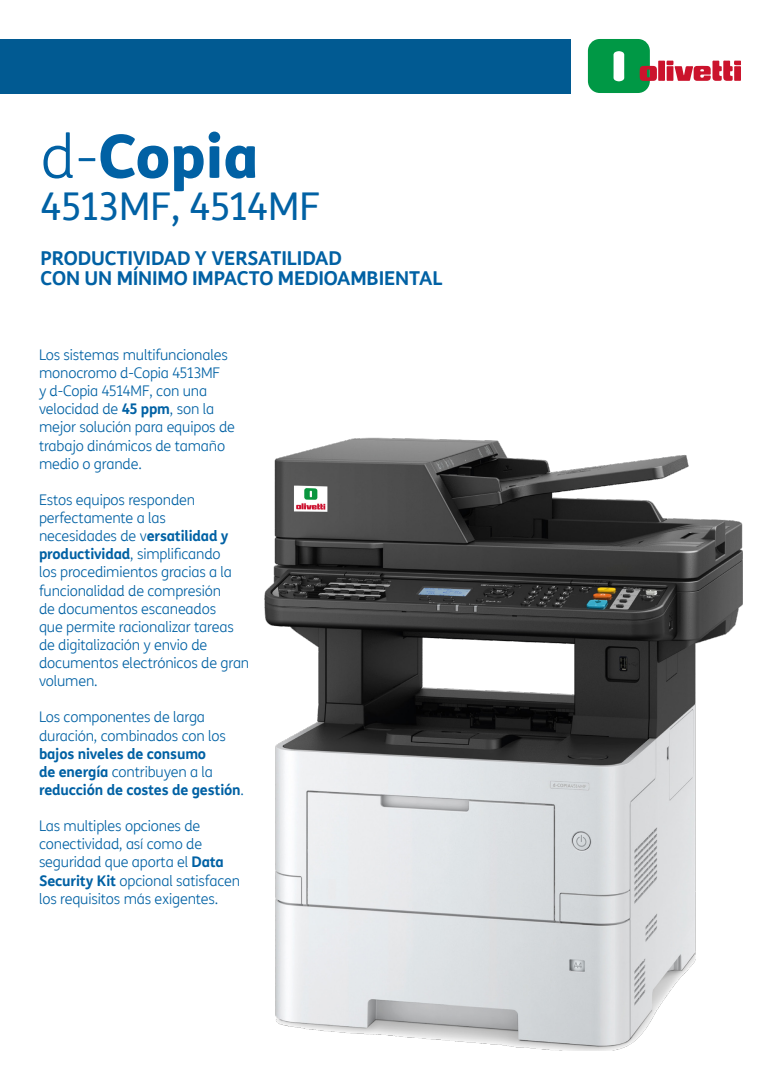
<style>
.page{position:relative;width:780px;height:1088px;background:#fff}
.page>*{position:absolute;margin:0;border:0;box-sizing:border-box;transform-origin:0 0}
.t1{font:800 60px "TIM Sans";color:#0161a4}
.t2{font:37.5px "TIM Sans";letter-spacing:-.005em;color:#0161a4}
.t3{font:700 18.75px "TIM Sans";letter-spacing:-.01em;color:#0161a4}
.t4{font:300 14.38px/18.1px "TIM Sans";letter-spacing:-.01em;color:#0161a4}
.s1{font-weight:300}
.s2{font-weight:700}
</style>
<div class="page">
<svg style="left:588px;top:39px;width:153px;height:54px"></svg>
<div style="left:0;top:39px;width:570px;height:54px;background:#015a92"></div>
<img style="left:264px;top:437px;width:479px;height:614px">
<p class="t1" style="left:41px;top:109px;width:219px"><span class="s1">d-</span>Copia</p>
<p class="t2" style="left:41px;top:181px;width:281px">4513MF, 4514MF</p>
<p class="t3" style="left:41px;top:244px;width:303px">PRODUCTIVIDAD Y VERSATILIDAD</p>
<p class="t3" style="left:41px;top:264px;width:403px">CON UN MÍNIMO IMPACTO MEDIOAMBIENTAL</p>
<p class="t4" style="left:39px;top:345px;width:197px">Los sistemas multifuncionales monocromo d-Copia 4513MF<br>y d-Copia 4514MF, con una velocidad de <span class="s2">45 ppm</span>, son la mejor solución para equipos de trabajo dinámicos de tamaño medio o grande.</p>
<p class="t4" style="left:39px;top:490px;width:212px">Estos equipos responden perfectamente a las<br>necesidades de v<span class="s2">ersatilidad y productividad</span>, simplificando<br>los procedimientos gracias a la funcionalidad de compresión<br>de documentos escaneados<br>que permite racionalizar tareas de digitalización y envio de documentos electrónicos de gran volumen.</p>
<p class="t4" style="left:39px;top:708px;width:206px">Los componentes de larga duración, combinados con los <span class="s2">bajos niveles de consumo<br>de energía</span> contribuyen a la <span class="s2">reducción de costes de gestión</span>.</p>
<p class="t4" style="left:39px;top:817px;width:203px">Las multiples opciones de conectividad, así como de seguridad que aporta el <span class="s2">Data<br>Security Kit</span> opcional satisfacen los requisitos más exigentes.</p>
</div>
